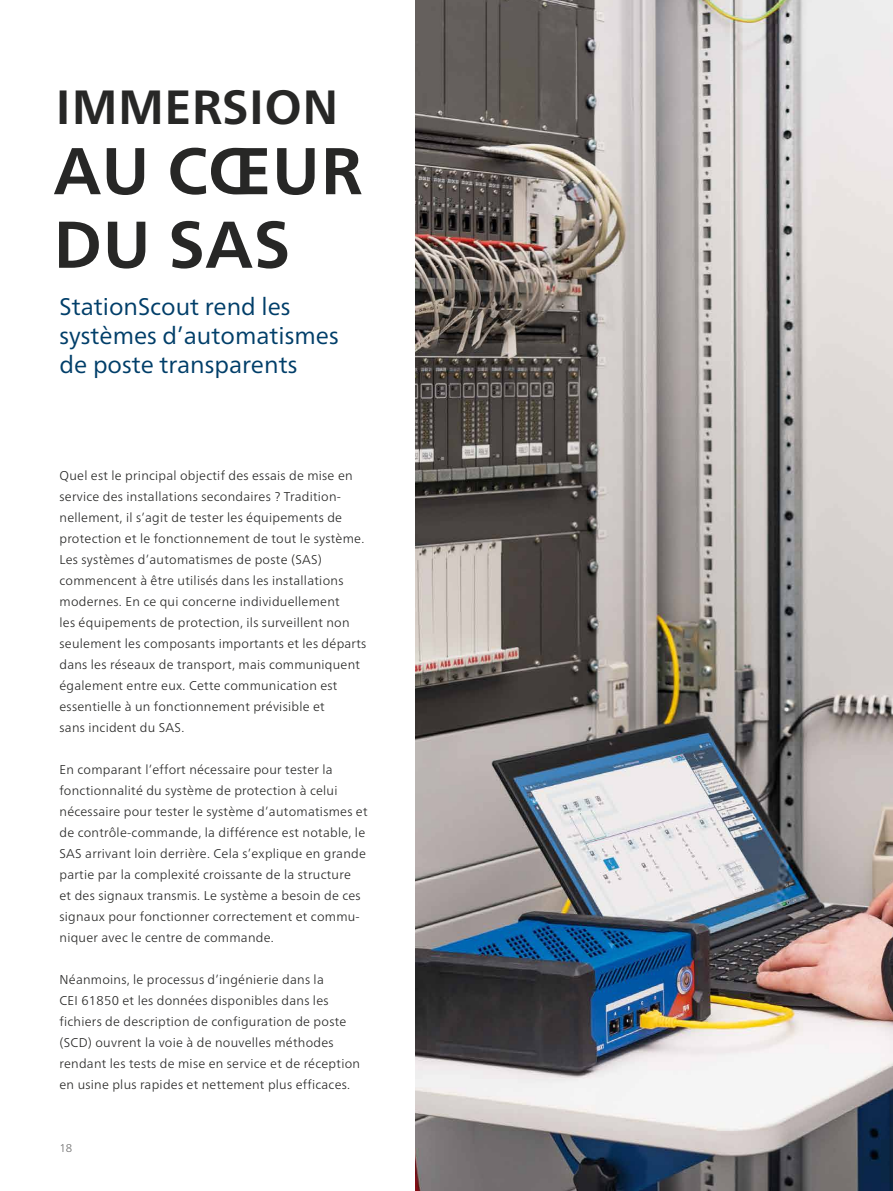
<style>
.page{position:relative;width:893px;height:1191px;background:#fff}
.page>*{position:absolute;margin:0;border:0;box-sizing:border-box;transform-origin:0 0}
.t1{font:700 66px/73.5px "Frutiger Neue LTW1 G";letter-spacing:.01em;color:#272726}
.t2{font:700 48px "Frutiger Neue LTW1 G";letter-spacing:.01em;color:#272726}
.t3{font:24px/28.8px "Frutiger Neue LTW1 G";color:#003e69}
.t4{font:300 12.75px/21px "Frutiger Neue LTW1 G";letter-spacing:.02em;color:#272726}
.t5{font:300 11.25px "Frutiger Neue LTW1 G";color:#6e6e6e}
</style>
<div class="page">
<img style="left:416px;top:0;width:477px;height:1191px">
<h2 class="t2" style="left:56px;top:78px;width:284px">IMMERSION</h2>
<h1 class="t1" style="left:54px;top:134px;width:310px">AU CŒUR<br>DU SAS</h1>
<h3 class="t3" style="left:60px;top:292px;width:281px">StationScout rend les systèmes d’automatismes de poste transparents</h3>
<p class="t4" style="left:60px;top:464px;width:308px">Quel est le principal objectif des essais de mise en service des installations secondaires ? Tradition&shy;nellement, il s’agit de tester les équipements de protection et le fonctionnement de tout le système.<br>Les systèmes d’automatismes de poste (SAS) commencent à être utilisés dans les installations modernes. En ce qui concerne individuellement<br>les équipements de protection, ils surveillent non seulement les composants importants et les départs dans les réseaux de transport, mais communiquent également entre eux. Cette communication est essentielle à un fonctionnement prévisible et<br>sans incident du SAS.</p>
<p class="t4" style="left:60px;top:758px;width:310px">En comparant l’effort nécessaire pour tester la fonctionnalité du système de protection à celui nécessaire pour tester le système d’automatismes et de contrôle-commande, la différence est notable, le SAS arrivant loin derrière. Cela s’explique en grande partie par la complexité croissante de la structure<br>et des signaux transmis. Le système a besoin de ces signaux pour fonctionner correctement et commu&shy;niquer avec le centre de commande.</p>
<p class="t4" style="left:60px;top:968px;width:302px">Néanmoins, le processus d’ingénierie dans la<br>CEI 61850 et les données disponibles dans les fichiers de description de configuration de poste (SCD) ouvrent la voie à de nouvelles méthodes rendant les tests de mise en service et de réception en usine plus rapides et nettement plus efficaces.</p>
<p class="t5" style="left:60px;top:1141px;width:14px">18</p>
</div>
